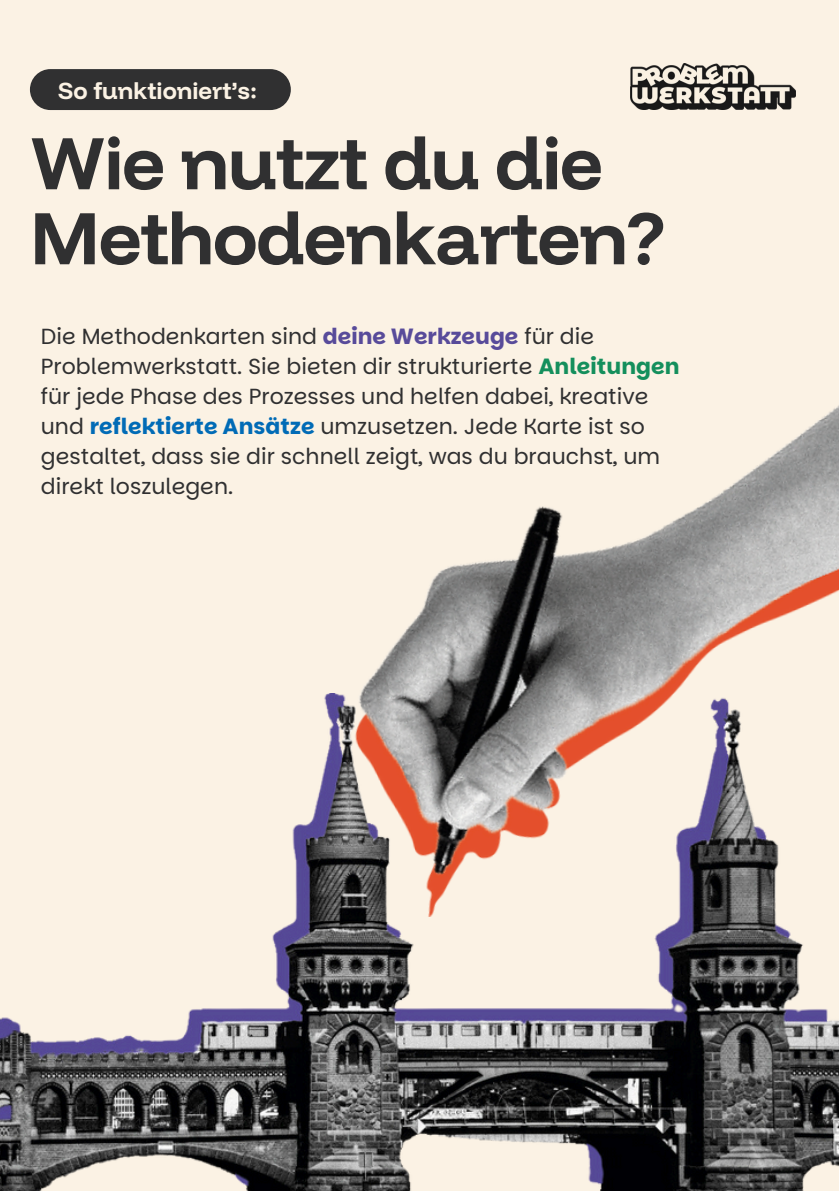
<style>
.page{position:relative;width:839px;height:1191px;background:#fff}
.page>*{position:absolute;margin:0;border:0;box-sizing:border-box;transform-origin:0 0}
.t1{font:700 75.6px/75px "Funnel Display";letter-spacing:-.02em;color:#303031}
.t2{font:700 24px "Funnel Display";color:#fbf2e4}
.t3{font:22px/30px "Parkinsans";color:#303031}
.s1{font-weight:700;color:#584b9a}
.s2{font-weight:700;color:#148f5c}
.s3{font-weight:700;color:#016bb6}
</style>
<div class="page">
<div style="left:0;top:0;width:838px;height:1191px;background:#fbf2e4"></div>
<img style="left:630px;top:63px;width:165px;height:47px">
<img style="left:327px;top:406px;width:511px;height:288px">
<div style="left:30px;top:69px;width:261px;height:41px;background:#303031;border-radius:20px"></div>
<img style="left:0;top:694px;width:838px;height:497px">
<h1 class="t2" style="left:58px;top:75px;width:201px">So funktioniert’s:</h1>
<h2 class="t1" style="left:30px;top:123px;width:637px">Wie nutzt du die<br>Methodenkarten?</h2>
<p class="t3" style="left:41px;top:321px;width:640px">Die Methodenkarten sind <span class="s1">deine Werkzeuge</span> für die Problemwerkstatt. Sie bieten dir strukturierte <span class="s2">Anleitungen </span>für jede Phase des Prozesses und helfen dabei, kreative und <span class="s3">reflektierte Ansätze</span> umzusetzen. Jede Karte ist so gestaltet, dass sie dir schnell zeigt, was du brauchst, um direkt loszulegen.</p>
</div>
